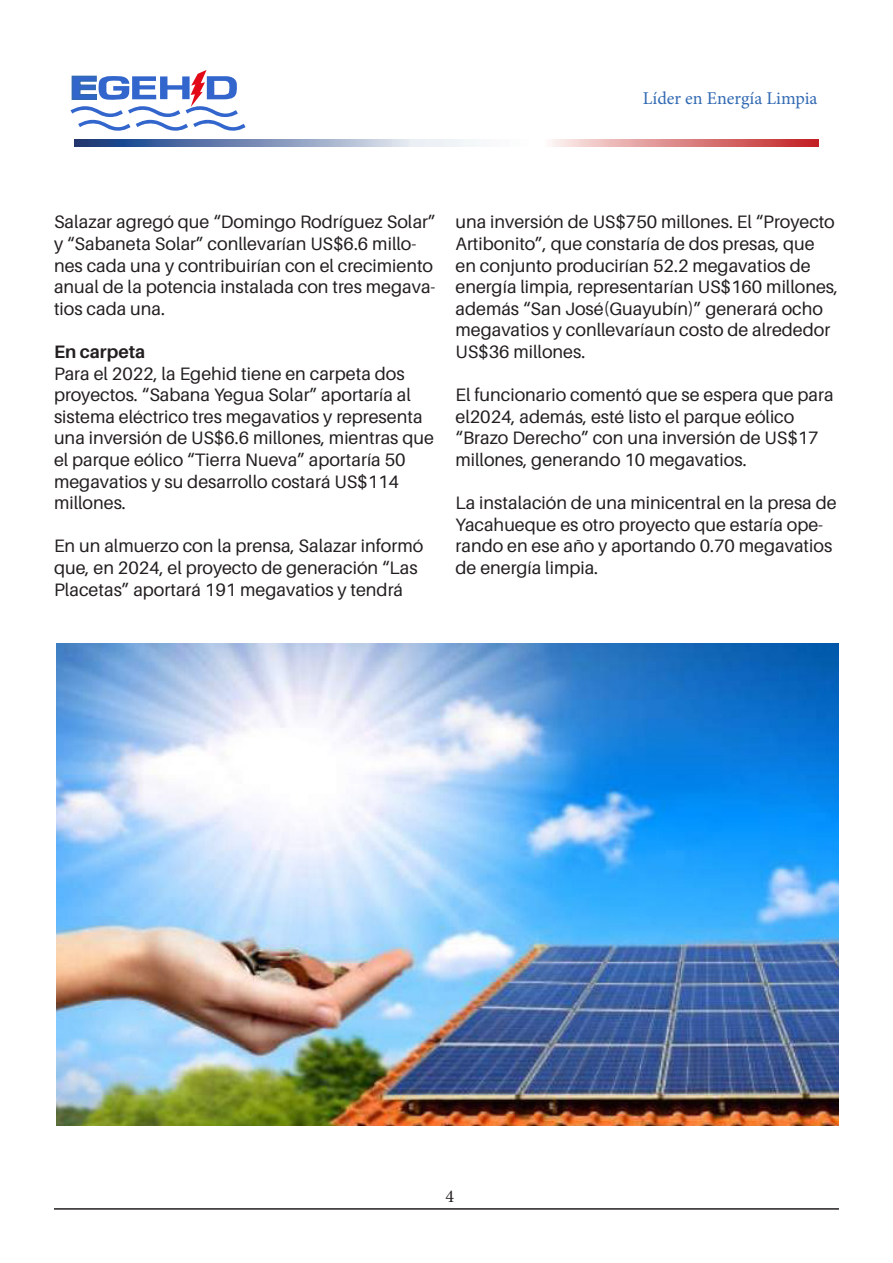
<style>
.page{position:relative;width:893px;height:1263px;background:#fff}
.page>*{position:absolute;margin:0;border:0;box-sizing:border-box;transform-origin:0 0}
.t1{font:18px/21.6px "Aileron";color:#231f20}
.t2{font:18px "Minion Pro";color:#3169b3}
.t3{font:700 18px "Aileron";color:#231f20}
.t4{font:18px "Minion Pro";color:#231f20}
</style>
<div class="page">
<svg style="left:75px;top:140px;width:743px;height:7px;background:#b19cb0"></svg>
<svg style="left:71px;top:70px;width:174px;height:61px"></svg>
<hr style="left:54px;top:1208px;width:785px;height:2px;background:#231f20">
<img style="left:56px;top:644px;width:783px;height:481px">
<p class="t2" style="left:643px;top:87px;width:176px">Líder en Energía Limpia</p>
<p class="t1" style="left:54px;top:211px;width:383px">Salazar agregó que “Domingo Rodríguez Solar” y “Sabaneta Solar” conllevarían US$6.6 millo&shy;nes cada una y contribuirían con el crecimiento anual de la potencia instalada con tres megava&shy;tios cada una.</p>
<p class="t3" style="left:54px;top:342px;width:93px">En carpeta</p>
<p class="t1" style="left:54px;top:363px;width:352px">Para el 2022, la Egehid tiene en carpeta dos</p>
<p class="t1" style="left:54px;top:384px;width:358px">proyectos. “Sabana Yegua Solar” aportaría al</p>
<p class="t1" style="left:54px;top:406px;width:382px">sistema eléctrico tres megavatios y representa una inversión de US$6.6 millones, mientras que el parque eólico “Tierra Nueva” aportaría 50</p>
<p class="t1" style="left:54px;top:471px;width:347px">megavatios y su desarrollo costará US$114 millones.</p>
<p class="t1" style="left:54px;top:535px;width:371px">En un almuerzo con la prensa, Salazar informó que, en 2024, el proyecto de generación “Las<br>Placetas” aportará 191 megavatios y tendrá</p>
<p class="t1" style="left:455px;top:211px;width:384px">una inversión de US$750 millones. El “Proyecto Artibonito”, que constaría de dos presas, que en conjunto producirían 52.2 megavatios de energía limpia, representarían US$160 millones, además “San José(Guayubín)” generará ocho megavatios y conllevaríaun costo de alrededor US$36 millones.</p>
<p class="t1" style="left:455px;top:384px;width:380px">El funcionario comentó que se espera que para el2024, además, esté listo el parque eólico “Brazo Derecho” con una inversión de US$17 millones, generando 10 megavatios.</p>
<p class="t1" style="left:455px;top:492px;width:383px">La instalación de una minicentral en la presa de</p>
<p class="t1" style="left:455px;top:514px;width:378px">Yacahueque es otro proyecto que estaría ope&shy;rando en ese año y aportando 0.70 megavatios de energía limpia.</p>
<p class="t4" style="left:445px;top:1184px;width:10px">4</p>
</div>
